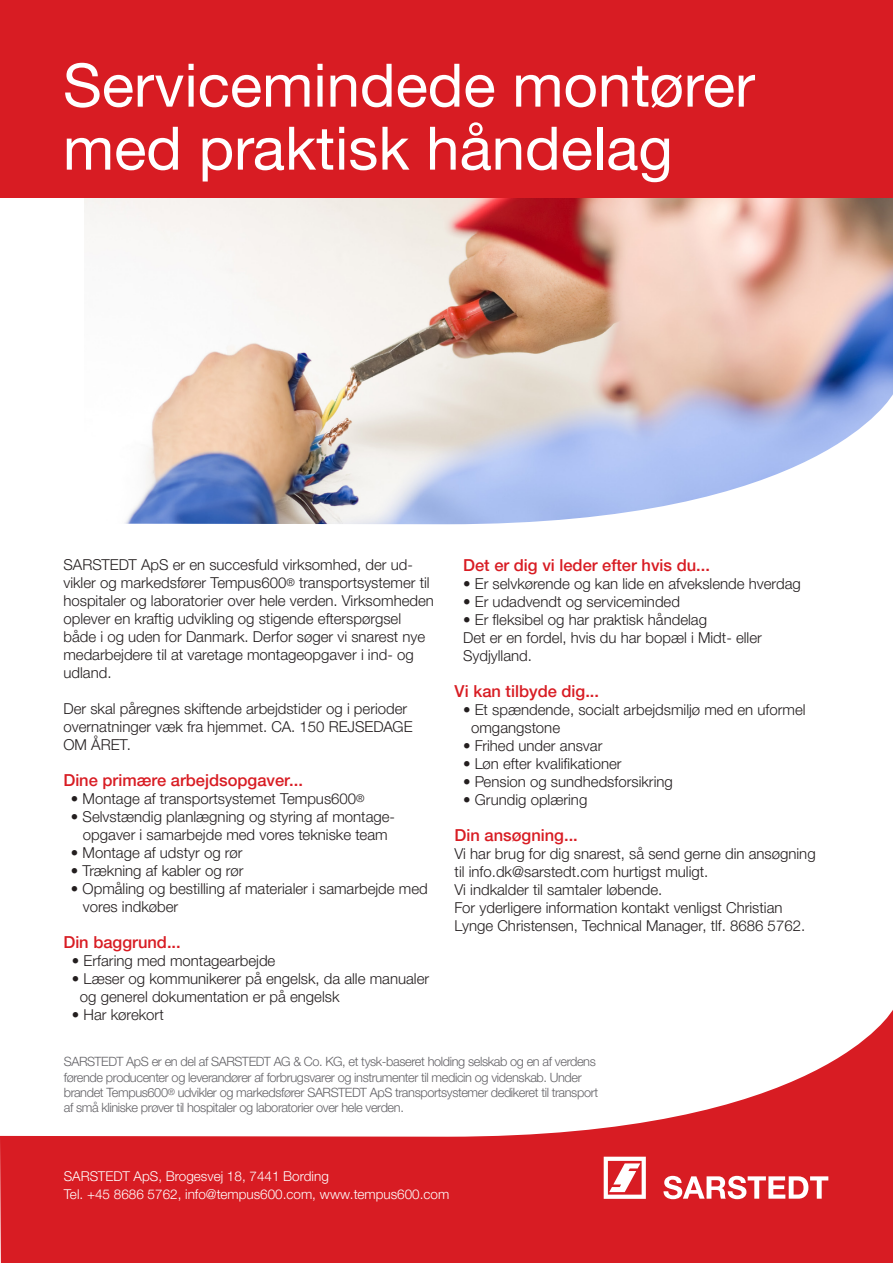
<style>
.page{position:relative;width:893px;height:1263px;background:#fff}
.page>*{position:absolute;margin:0;border:0;box-sizing:border-box;transform-origin:0 0}
.t1{font:60px/63px "Helvetica Neue LTW1 G";color:#fff}
.t2{font:500 16.5px "Helvetica Neue LTW1 G";color:#d81c23}
.t3{font:300 15px/18px "Helvetica Neue LTW1 G";color:#231e1f}
.t4{font:300 13.5px "Helvetica Neue LTW1 G";color:#fff}
.t5{font:300 12.75px/15.3px "Helvetica Neue LTW1 G";letter-spacing:-.03em;color:#636266}
.s1{font-size:10.5px}
.s2{font-size:9px}
</style>
<div class="page">
<img style="left:85px;top:198px;width:808px;height:196px">
<img style="left:125px;top:394px;width:768px;height:131px">
<div style="left:0;top:0;width:893px;height:198px;background:#d81c23"></div>
<svg style="left:0;top:1010px;width:893px;height:253px;fill:#d81c23"></svg>
<svg style="left:604px;top:1157px;width:42px;height:42px"></svg>
<svg style="left:663px;top:1176px;width:165px;height:23px"></svg>
<p class="t1" style="left:63px;top:53px;width:694px">Servicemindede montører med praktisk håndelag</p>
<p class="t3" style="left:63px;top:555px;width:372px">SARSTEDT ApS er en succesfuld virksomhed, der ud&shy;vikler og markedsfører Tempus600<span class="s1">®</span> transportsystemer til hospitaler og laboratorier over hele verden. Virksomheden oplever en kraftig udvikling og stigende efterspørgsel både i og uden for Danmark. Derfor søger vi snarest nye medarbejdere til at varetage montageopgaver i ind- og udland.</p>
<p class="t3" style="left:63px;top:699px;width:351px">Der skal påregnes skiftende arbejdstider og i perioder overnatninger væk fra hjemmet. CA. 150 REJSEDAGE<br>OM ÅRET.</p>
<p class="t2" style="left:63px;top:770px;width:241px">Dine primære arbejdsopgaver...</p>
<p class="t3" style="left:71px;top:789px;width:295px">• Montage af transportsystemet Tempus600<span class="s1">®</span></p>
<p class="t3" style="left:71px;top:807px;width:326px;text-align:center">• Selvstændig planlægning og styring af montage&shy;opgaver i samarbejde med vores tekniske team</p>
<p class="t3" style="left:71px;top:843px;width:173px">• Montage af udstyr og rør</p>
<p class="t3" style="left:71px;top:861px;width:174px">• Trækning af kabler og rør</p>
<p class="t3" style="left:83px;top:879px;width:346px;text-indent:-12px">• Opmåling og bestilling af materialer i samarbejde med vores indkøber</p>
<p class="t2" style="left:63px;top:932px;width:119px">Din baggrund...</p>
<p class="t3" style="left:72px;top:951px;width:205px">• Erfaring med montagearbejde</p>
<p class="t3" style="left:80px;top:969px;width:351px;text-indent:-8px">• Læser og kommunikerer på engelsk, da alle manualer og generel dokumentation er på engelsk</p>
<p class="t3" style="left:72px;top:1005px;width:93px">• Har kørekort</p>
<p class="t2" style="left:463px;top:555px;width:248px">Det er dig vi leder efter hvis du...</p>
<p class="t3" style="left:463px;top:574px;width:339px">• Er selvkørende og kan lide en afvekslende hverdag</p>
<p class="t3" style="left:463px;top:592px;width:218px">• Er udadvendt og serviceminded</p>
<p class="t3" style="left:463px;top:610px;width:245px">• Er fleksibel og har praktisk håndelag</p>
<p class="t3" style="left:463px;top:628px;width:300px">Det er en fordel, hvis du har bopæl i Midt- eller<br>Sydjylland.</p>
<p class="t2" style="left:455px;top:681px;width:146px">Vi kan tilbyde dig...</p>
<p class="t3" style="left:471px;top:700px;width:336px;text-indent:-8px">• Et spændende, socialt arbejdsmiljø med en uformel omgangstone</p>
<p class="t3" style="left:463px;top:736px;width:141px">• Frihed under ansvar</p>
<p class="t3" style="left:463px;top:754px;width:160px">• Løn efter kvalifikationer</p>
<p class="t3" style="left:463px;top:772px;width:211px">• Pension og sundhedsforsikring</p>
<p class="t3" style="left:463px;top:790px;width:126px">• Grundig oplæring</p>
<p class="t2" style="left:455px;top:825px;width:125px">Din ansøgning...</p>
<p class="t3" style="left:455px;top:844px;width:363px">Vi har brug for dig snarest, så send gerne din ansøgning til info.dk@sarstedt.com hurtigst muligt.</p>
<p class="t3" style="left:455px;top:880px;width:209px">Vi indkalder til samtaler løbende.</p>
<p class="t3" style="left:455px;top:898px;width:352px">For yderligere information kontakt venligst Christian<br>Lynge Christensen, Technical Manager, tlf. 8686 5762.</p>
<p class="t5" style="left:64px;top:1054px;width:536px">SARSTEDT ApS er en del af SARSTEDT AG &amp; Co. KG, et tysk-baseret holding selskab og en af verdens førende producenter og leverandører af forbrugsvarer og instrumenter til medicin og videnskab. Under brandet Tempus600<span class="s2">®</span> udvikler og markedsfører SARSTEDT ApS transportsystemer dedikeret til transport af små kliniske prøver til hospitaler og laboratorier over hele verden.</p>
<p class="t4" style="left:64px;top:1168px;width:267px">SARSTEDT ApS, Brogesvej 18, 7441 Bording</p>
<p class="t4" style="left:64px;top:1186px;width:387px">Tel. +45 8686 5762, info@tempus600.com, www.tempus600.com</p>
</div>
